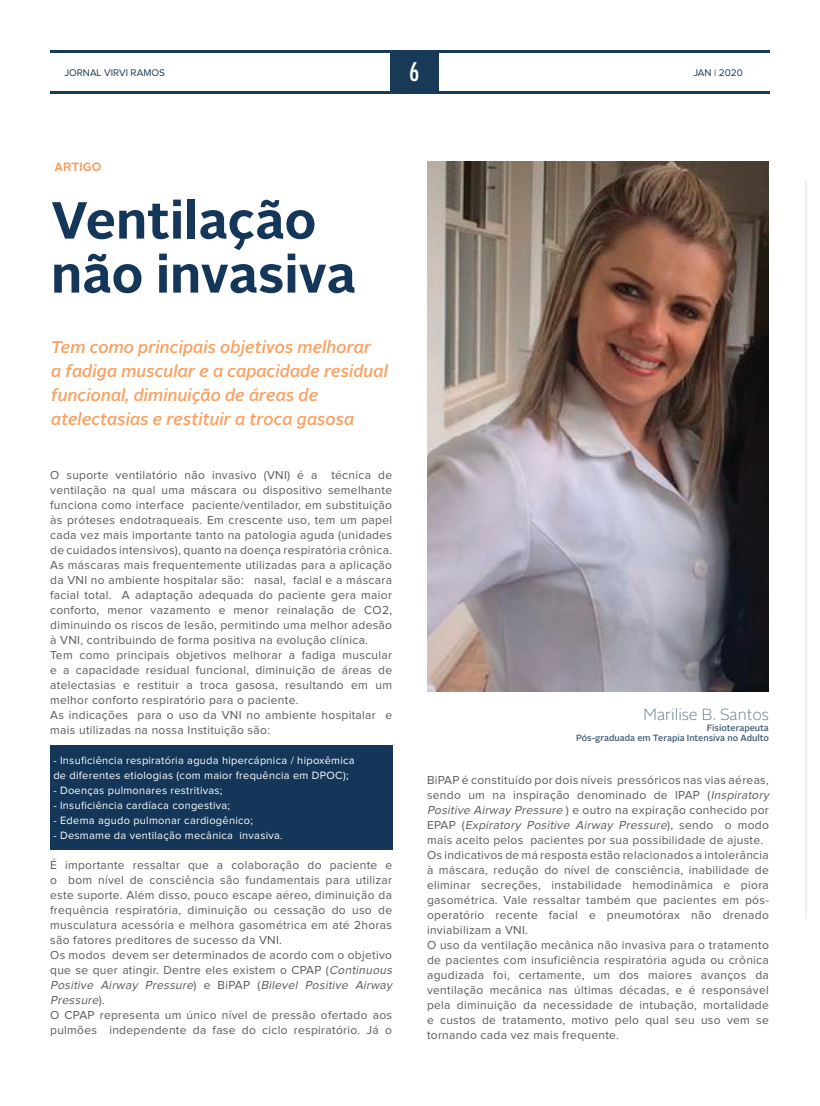
<style>
.page{position:relative;width:820px;height:1106px;background:#fff}
.page>*{position:absolute;margin:0;border:0;box-sizing:border-box;transform-origin:0 0}
.t1{font:700 52px/54px "Alright Sans";color:#143658}
.t2{font:500 condensed 25px "Futura";color:#fff}
.t3{font:italic 500 17px/24px "Alright Sans";color:#f9a161}
.t4{font:100 16px "Alright Sans";color:#3f5a74}
.t5{font:12px/15px "Proxima Nova";letter-spacing:.025em;color:#57585a}
.t6{font:700 12px "Alright Sans";color:#f8a061}
.t7{font:11px/15px "Proxima Nova";letter-spacing:.025em;color:#fff}
.t8{font:10px "Proxima Nova";color:#193a56}
.t9{font:500 9px/10.8px "Alright Sans";color:#3f5a74;text-align:right}
.s1{font-style:italic}
</style>
<div class="page">
<div style="left:390px;top:50px;width:48px;height:44px;background:#193a56"></div>
<hr style="left:50px;top:91px;width:719px;height:3px;background:#193a56">
<hr style="left:50px;top:50px;width:719px;height:3px;background:#193a56">
<div style="left:50px;top:745px;width:343px;height:104px;background:#143658"></div>
<hr style="left:805px;top:182px;width:1px;height:736px;background:#ebedee">
<img style="left:427px;top:162px;width:341px;height:530px">
<h2 class="t2" style="left:409px;top:56px;width:12px">6</h2>
<p class="t8" style="left:64px;top:68px;width:102px">JORNAL VIRVI RAMOS</p>
<p class="t8" style="left:693px;top:68px;width:51px">JAN | 2020</p>
<p class="t6" style="left:55px;top:158px;width:48px">ARTIGO</p>
<h1 class="t1" style="left:51px;top:194px;width:306px">Ventilação não invasiva</h1>
<h3 class="t3" style="left:51px;top:335px;width:338px">Tem como principais objetivos melhorar<br>a fadiga muscular e a capacidade residual funcional, diminuição de áreas de atelectasias e restituir a troca gasosa</h3>
<p class="t5" style="left:50px;top:468px;width:343px">O suporte ventilatório não invasivo (VNI) é a técnica de ventilação na qual uma máscara ou dispositivo semelhante funciona como interface paciente/ventilador, em substituição às próteses endotraqueais. Em crescente uso, tem um papel cada vez mais importante tanto na patologia aguda (unidades de cuidados intensivos), quanto na doença respiratória crônica.<br>As máscaras mais frequentemente utilizadas para a aplicação da VNI no ambiente hospitalar são: nasal, facial e a máscara facial total. A adaptação adequada do paciente gera maior conforto, menor vazamento e menor reinalação de CO2, diminuindo os riscos de lesão, permitindo uma melhor adesão à VNI, contribuindo de forma positiva na evolução clínica.<br>Tem como principais objetivos melhorar a fadiga muscular e a capacidade residual funcional, diminuição de áreas de atelectasias e restituir a troca gasosa, resultando em um melhor conforto respiratório para o paciente.<br>As indicações para o uso da VNI no ambiente hospitalar e mais utilizadas na nossa Instituição são:</p>
<p class="t7" style="left:53px;top:753px;width:303px">- Insuficiência respiratória aguda hipercápnica / hipoxêmica de diferentes etiologias (com maior frequência em DPOC);</p>
<p class="t7" style="left:53px;top:783px;width:170px">- Doenças pulmonares restritivas;</p>
<p class="t7" style="left:53px;top:798px;width:178px">- Insuficiência cardíaca congestiva;</p>
<p class="t7" style="left:53px;top:813px;width:201px">- Edema agudo pulmonar cardiogênico;</p>
<p class="t7" style="left:53px;top:828px;width:231px">- Desmame da ventilação mecânica invasiva.</p>
<p class="t5" style="left:50px;top:858px;width:345px">É importante ressaltar que a colaboração do paciente e o bom nível de consciência são fundamentais para utilizar este suporte. Além disso, pouco escape aéreo, diminuição da frequência respiratória, diminuição ou cessação do uso de musculatura acessória e melhora gasométrica em até 2horas são fatores preditores de sucesso da VNI.<br>Os modos devem ser determinados de acordo com o objetivo que se quer atingir. Dentre eles existem o CPAP (<span class="s1">Continuous Positive Airway Pressure</span>) e B i PA P ( <span class="s1">Bilevel Positive Airway Pressure</span>) .<br>O CPAP representa um único nível de pressão ofertado aos pulmões independente da fase do ciclo respiratório. Já o</p>
<h3 class="t4" style="left:643px;top:703px;width:127px">Marilise B. Santos</h3>
<p class="t9" style="left:575px;top:722px;width:194px">Fisioterapeuta<br>Pós-graduada em Terapia Intensiva no Adulto</p>
<p class="t5" style="left:427px;top:772px;width:343px">BiPAP é constituído por dois níveis pressóricos nas vias aéreas, sendo um na inspiração denominado de IPAP (<span class="s1">Inspiratory Positive Airway Pressure</span> ) e outro na expiração conhecido por E PA P ( <span class="s1">Expiratory Positive Airway Pressure</span>) , s e n d o o m o d o mais aceito pelos pacientes por sua possibilidade de ajuste.<br>Os indicativos de má resposta estão relacionados a intolerância à máscara, redução do nível de consciência, inabilidade de eliminar secreções, instabilidade hemodinâmica e piora gasométrica. Vale ressaltar também que pacientes em pós&shy;operatório recente facial e pneumotórax não drenado inviabilizam a VNI.<br>O uso da ventilação mecânica não invasiva para o tratamento de pacientes com insuficiência respiratória aguda ou crônica agudizada foi, certamente, um dos maiores avanços da ventilação mecânica nas últimas décadas, e é responsável pela diminuição da necessidade de intubação, mortalidade e custos de tratamento, motivo pelo qual seu uso vem se tornando cada vez mais frequente.</p>
</div>
